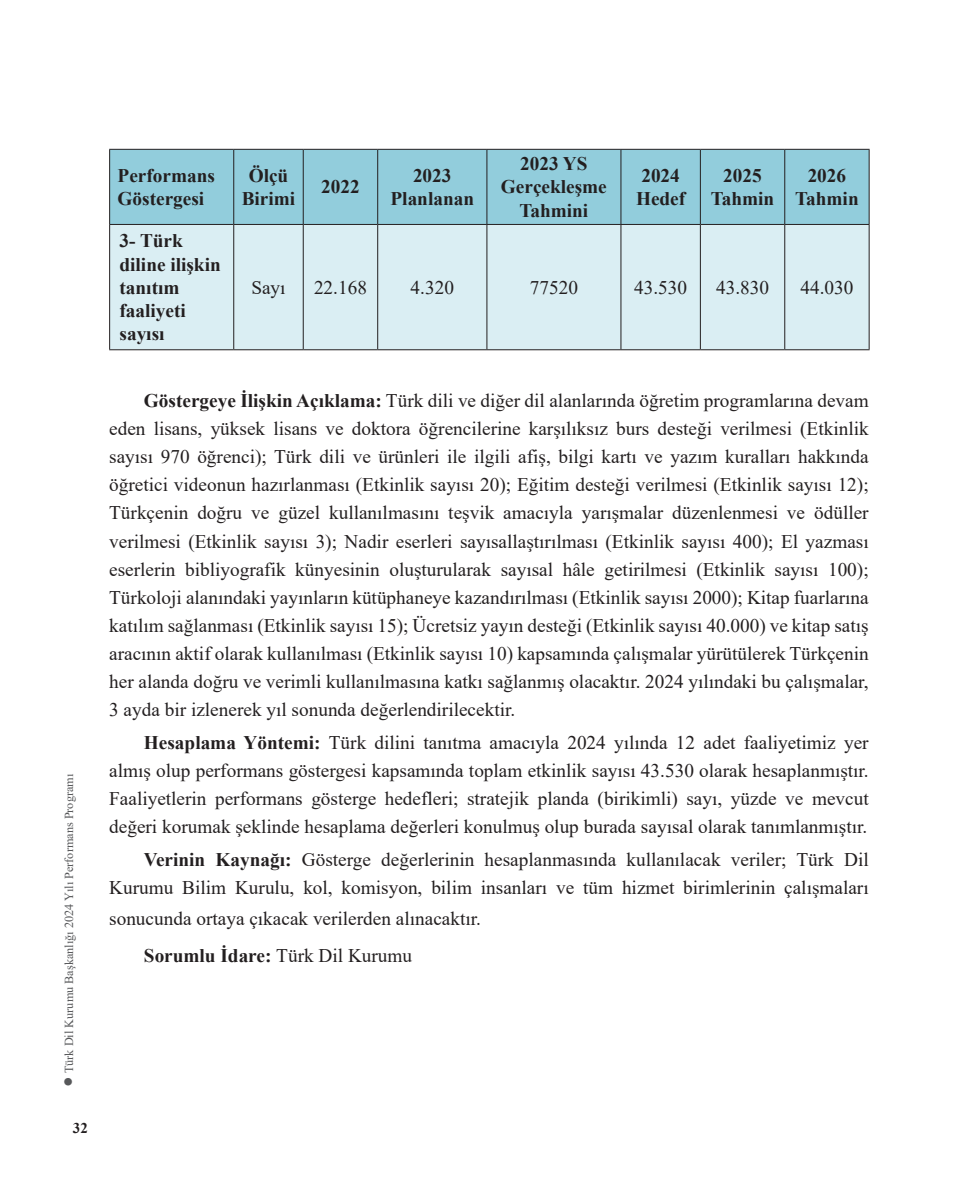
<style>
.page{position:relative;width:968px;height:1191px;background:#fff}
.page>*{position:absolute;margin:0;border:0;box-sizing:border-box;transform-origin:0 0}
.t1{font:19.25px/28px "Times New Roman";color:#231f20;text-align:justify}
.t2{font:700 19.25px/23.1px "Times New Roman";color:#231f20;text-align:center}
.t3{font:700 14.88px "Times New Roman";color:#231f20}
.t4{font:12.25px "Times New Roman";color:#57585a}
.s1{font-size:17.5px}
.s2{font-weight:700}
</style>
<div class="page">
<div style="left:110px;top:150px;width:758px;height:74px;background:#92cddc"></div>
<div style="left:110px;top:225px;width:758px;height:124px;background:#daeef3"></div>
<hr style="left:109px;top:149px;width:125px;height:1px;background:#231f20">
<hr style="left:109px;top:150px;width:1px;height:74px;background:#231f20">
<hr style="left:234px;top:149px;width:69px;height:1px;background:#231f20">
<hr style="left:233px;top:150px;width:1px;height:74px;background:#231f20">
<hr style="left:303px;top:149px;width:74px;height:1px;background:#231f20">
<hr style="left:303px;top:150px;width:1px;height:74px;background:#231f20">
<hr style="left:377px;top:149px;width:110px;height:1px;background:#231f20">
<hr style="left:377px;top:150px;width:1px;height:74px;background:#231f20">
<hr style="left:487px;top:149px;width:134px;height:1px;background:#231f20">
<hr style="left:486px;top:150px;width:1px;height:74px;background:#231f20">
<hr style="left:621px;top:149px;width:79px;height:1px;background:#231f20">
<hr style="left:620px;top:150px;width:1px;height:74px;background:#231f20">
<hr style="left:700px;top:149px;width:84px;height:1px;background:#231f20">
<hr style="left:699px;top:150px;width:1px;height:74px;background:#231f20">
<hr style="left:784px;top:149px;width:85px;height:1px;background:#231f20">
<hr style="left:784px;top:150px;width:1px;height:74px;background:#231f20">
<hr style="left:868px;top:150px;width:1px;height:74px;background:#231f20">
<hr style="left:109px;top:224px;width:125px;height:1px;background:#231f20">
<hr style="left:109px;top:225px;width:1px;height:124px;background:#231f20">
<hr style="left:234px;top:224px;width:69px;height:1px;background:#231f20">
<hr style="left:233px;top:225px;width:1px;height:124px;background:#231f20">
<hr style="left:303px;top:224px;width:74px;height:1px;background:#231f20">
<hr style="left:303px;top:225px;width:1px;height:124px;background:#231f20">
<hr style="left:377px;top:224px;width:110px;height:1px;background:#231f20">
<hr style="left:377px;top:225px;width:1px;height:124px;background:#231f20">
<hr style="left:487px;top:224px;width:134px;height:1px;background:#231f20">
<hr style="left:486px;top:225px;width:1px;height:124px;background:#231f20">
<hr style="left:621px;top:224px;width:79px;height:1px;background:#231f20">
<hr style="left:620px;top:225px;width:1px;height:124px;background:#231f20">
<hr style="left:700px;top:224px;width:84px;height:1px;background:#231f20">
<hr style="left:699px;top:225px;width:1px;height:124px;background:#231f20">
<hr style="left:784px;top:224px;width:85px;height:1px;background:#231f20">
<hr style="left:784px;top:225px;width:1px;height:124px;background:#231f20">
<hr style="left:868px;top:225px;width:1px;height:124px;background:#231f20">
<hr style="left:109px;top:349px;width:125px;height:1px;background:#231f20">
<hr style="left:234px;top:349px;width:69px;height:1px;background:#231f20">
<hr style="left:303px;top:349px;width:74px;height:1px;background:#231f20">
<hr style="left:377px;top:349px;width:110px;height:1px;background:#231f20">
<hr style="left:487px;top:349px;width:134px;height:1px;background:#231f20">
<hr style="left:621px;top:349px;width:79px;height:1px;background:#231f20">
<hr style="left:700px;top:349px;width:84px;height:1px;background:#231f20">
<hr style="left:784px;top:349px;width:85px;height:1px;background:#231f20">
<p class="t4" style="left:60px;top:1086px;width:314px;rotate:-90deg"><span class="s1">●</span> Türk Dil Kurumu Başkanlığı 2024 Yılı Performans Programı</p>
<p class="t3" style="left:73px;top:1117px;width:16px">32</p>
<p class="t2" style="left:118px;top:163px;width:99px;text-align:left">Performans<br>Göstergesi</p>
<p class="t2" style="left:242px;top:163px;width:55px">Ölçü<br>Birimi</p>
<p class="t2" style="left:321px;top:175px;width:40px">2022</p>
<p class="t2" style="left:390px;top:163px;width:85px">2023<br>Planlanan</p>
<p class="t2" style="left:501px;top:152px;width:107px">2023 YS<br>Gerçekleşme<br>Tahmini</p>
<p class="t2" style="left:636px;top:163px;width:51px;text-align:left">2024<br>Hedef</p>
<p class="t2" style="left:710px;top:163px;width:65px">2025<br>Tahmin</p>
<p class="t2" style="left:795px;top:163px;width:65px">2026<br>Tahmin</p>
<p class="t2" style="left:119px;top:229px;width:103px;text-align:left">3- Türk diline ilişkin tanıtım faaliyeti sayısı</p>
<p class="t1" style="left:251px;top:273px;width:36px">Sayı</p>
<p class="t1" style="left:314px;top:273px;width:54px">22.168</p>
<p class="t1" style="left:410px;top:273px;width:45px">4.320</p>
<p class="t1" style="left:529px;top:273px;width:50px">77520</p>
<p class="t1" style="left:634px;top:273px;width:54px">43.530</p>
<p class="t1" style="left:716px;top:273px;width:54px">43.830</p>
<p class="t1" style="left:800px;top:273px;width:54px">44.030</p>
<p class="t1" style="left:109px;top:386px;width:760px;text-indent:35px"><span class="s2">Göstergeye İlişkin Açıklama:</span> Türk dili ve diğer dil alanlarında öğretim programlarına devam eden lisans, yüksek lisans ve doktora öğrencilerine karşılıksız burs desteği verilmesi (Etkinlik sayısı 970 öğrenci); Türk dili ve ürünleri ile ilgili afiş, bilgi kartı ve yazım kuralları hakkında öğretici videonun hazırlanması (Etkinlik sayısı 20); Eğitim desteği verilmesi (Etkinlik sayısı 12); Türkçenin doğru ve güzel kullanılmasını teşvik amacıyla yarışmalar düzenlenmesi ve ödüller verilmesi (Etkinlik sayısı 3); Nadir eserleri sayısallaştırılması (Etkinlik sayısı 400); El yazması eserlerin bibliyografik künyesinin oluşturularak sayısal hâle getirilmesi (Etkinlik sayısı 100); Türkoloji alanındaki yayınların kütüphaneye kazandırılması (Etkinlik sayısı 2000); Kitap fuarlarına katılım sağlanması (Etkinlik sayısı 15); Ücretsiz yayın desteği (Etkinlik sayısı 40.000) ve kitap satış aracının aktif olarak kullanılması (Etkinlik sayısı 10) kapsamında çalışmalar yürütülerek Türkçenin her alanda doğru ve verimli kullanılmasına katkı sağlanmış olacaktır. 2024 yılındaki bu çalışmalar, 3 ayda bir izlenerek yıl sonunda değerlendirilecektir.</p>
<p class="t1" style="left:109px;top:727px;width:760px;text-indent:35px"><span class="s2">Hesaplama Yöntemi:</span> Türk dilini tanıtma amacıyla 2024 yılında 12 adet faaliyetimiz yer almış olup performans göstergesi kapsamında toplam etkinlik sayısı 43.530 olarak hesaplanmıştır.<br>Faaliyetlerin performans gösterge hedefleri; stratejik planda (birikimli) sayı, yüzde ve mevcut değeri korumak şeklinde hesaplama değerleri konulmuş olup burada sayısal olarak tanımlanmıştır.</p>
<p class="t1" style="left:109px;top:844px;width:761px;text-align:right"><span class="s2">Verinin Kaynağı:</span> Gösterge değerlerinin hesaplanmasında kullanılacak veriler; Türk Dil<br>Kurumu Bilim Kurulu, kol, komisyon, bilim insanları ve tüm hizmet birimlerinin çalışmaları</p>
<p class="t1" style="left:144px;top:900px;width:338px;line-height:36.4px;text-indent:-35px">sonucunda ortaya çıkacak verilerden alınacaktır.<br><span class="s2">Sorumlu İdare:</span> Türk Dil Kurumu</p>
</div>
